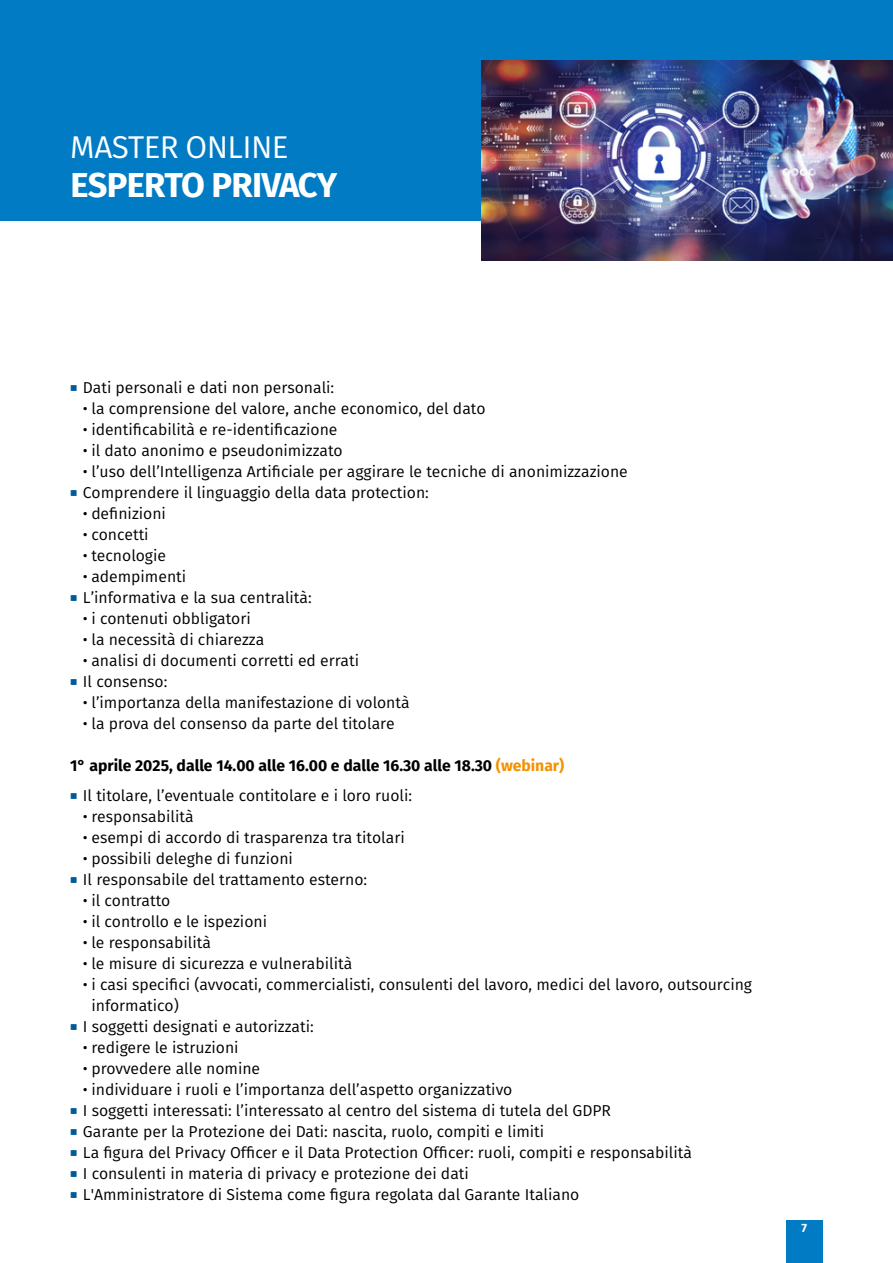
<style>
.page{position:relative;width:893px;height:1263px;background:#fff}
.page>*{position:absolute;margin:0;border:0;box-sizing:border-box;transform-origin:0 0}
.t1{font:700 34.5px "Fira Sans";letter-spacing:-.02em;color:#fff}
.t2{font:31.5px "Fira Sans";letter-spacing:-.02em;color:#fff}
.t3{font:15.75px/21px "Fira Sans";color:#000}
.t4{font:700 15.75px "Fira Sans";color:#000}
.t5{font:700 12px "Fira Sans";color:#fff}
.s1{font-family:"Bungee";font-size:16.5px;color:#005b99}
.s2{color:#f39200}
</style>
<div class="page">
<div style="left:786px;top:1220px;width:37px;height:43px;background:#007bc4"></div>
<div style="left:0;top:0;width:893px;height:221px;background:#007bc4"></div>
<img style="left:482px;top:61px;width:411px;height:199px">
<h2 class="t2" style="left:70px;top:125px;width:220px">MASTER ONLINE</h2>
<h1 class="t1" style="left:70px;top:161px;width:268px">ESPERTO PRIVACY</h1>
<p class="t3" style="left:70px;top:377px;width:266px"><span class="s1">•</span> Dati personali e dati non personali:</p>
<p class="t3" style="left:83px;top:398px;width:404px">• la comprensione del valore, anche economico, del dato</p>
<p class="t3" style="left:83px;top:419px;width:256px">• identificabilità e re-identificazione</p>
<p class="t3" style="left:83px;top:440px;width:261px">• il dato anonimo e pseudonimizzato</p>
<p class="t3" style="left:83px;top:461px;width:546px">• l’uso dell’Intelligenza Artificiale per aggirare le tecniche di anonimizzazione</p>
<p class="t3" style="left:70px;top:482px;width:360px"><span class="s1">•</span> Comprendere il linguaggio della data protection:</p>
<p class="t3" style="left:83px;top:503px;width:85px">• definizioni</p>
<p class="t3" style="left:83px;top:524px;width:67px">• concetti</p>
<p class="t3" style="left:83px;top:545px;width:85px">• tecnologie</p>
<p class="t3" style="left:83px;top:566px;width:105px">• adempimenti</p>
<p class="t3" style="left:70px;top:587px;width:243px"><span class="s1">•</span> L’informativa e la sua centralità:</p>
<p class="t3" style="left:83px;top:608px;width:169px">• i contenuti obbligatori</p>
<p class="t3" style="left:83px;top:629px;width:183px">• la necessità di chiarezza</p>
<p class="t3" style="left:83px;top:650px;width:278px">• analisi di documenti corretti ed errati</p>
<p class="t3" style="left:70px;top:671px;width:99px"><span class="s1">•</span> Il consenso:</p>
<p class="t3" style="left:83px;top:692px;width:328px">• l’importanza della manifestazione di volontà</p>
<p class="t3" style="left:83px;top:713px;width:313px">• la prova del consenso da parte del titolare</p>
<p class="t4" style="left:70px;top:755px;width:496px">1° aprile 2025, dalle 14.00 alle 16.00 e dalle 16.30 alle 18.30 <span class="s2">(webinar)</span></p>
<p class="t3" style="left:70px;top:785px;width:343px"><span class="s1">•</span> Il titolare, l’eventuale contitolare e i loro ruoli:</p>
<p class="t3" style="left:83px;top:806px;width:112px">• responsabilità</p>
<p class="t3" style="left:83px;top:827px;width:323px">• esempi di accordo di trasparenza tra titolari</p>
<p class="t3" style="left:83px;top:848px;width:212px">• possibili deleghe di funzioni</p>
<p class="t3" style="left:70px;top:869px;width:298px"><span class="s1">•</span> Il responsabile del trattamento esterno:</p>
<p class="t3" style="left:83px;top:890px;width:89px">• il contratto</p>
<p class="t3" style="left:83px;top:911px;width:186px">• il controllo e le ispezioni</p>
<p class="t3" style="left:83px;top:932px;width:129px">• le responsabilità</p>
<p class="t3" style="left:83px;top:953px;width:271px">• le misure di sicurezza e vulnerabilità</p>
<p class="t3" style="left:91px;top:974px;width:662px;text-indent:-9px">• i casi specifici (avvocati, commercialisti, consulenti del lavoro, medici del lavoro, outsourcing informatico)</p>
<p class="t3" style="left:70px;top:1016px;width:245px"><span class="s1">•</span> I soggetti designati e autorizzati:</p>
<p class="t3" style="left:83px;top:1037px;width:157px">• redigere le istruzioni</p>
<p class="t3" style="left:83px;top:1058px;width:179px">• provvedere alle nomine</p>
<p class="t3" style="left:83px;top:1079px;width:431px">• individuare i ruoli e l’importanza dell’aspetto organizzativo</p>
<p class="t3" style="left:70px;top:1100px;width:542px"><span class="s1">•</span> I soggetti interessati: l’interessato al centro del sistema di tutela del GDPR</p>
<p class="t3" style="left:70px;top:1121px;width:476px"><span class="s1">•</span> Garante per la Protezione dei Dati: nascita, ruolo, compiti e limiti</p>
<p class="t3" style="left:70px;top:1142px;width:623px"><span class="s1">•</span> La figura del Privacy Officer e il Data Protection Officer: ruoli, compiti e responsabilità</p>
<p class="t3" style="left:70px;top:1163px;width:400px"><span class="s1">•</span> I consulenti in materia di privacy e protezione dei dati</p>
<p class="t3" style="left:70px;top:1184px;width:511px"><span class="s1">•</span> L'Amministratore di Sistema come figura regolata dal Garante Italiano</p>
<p class="t5" style="left:802px;top:1220px;width:7px">7</p>
</div>
